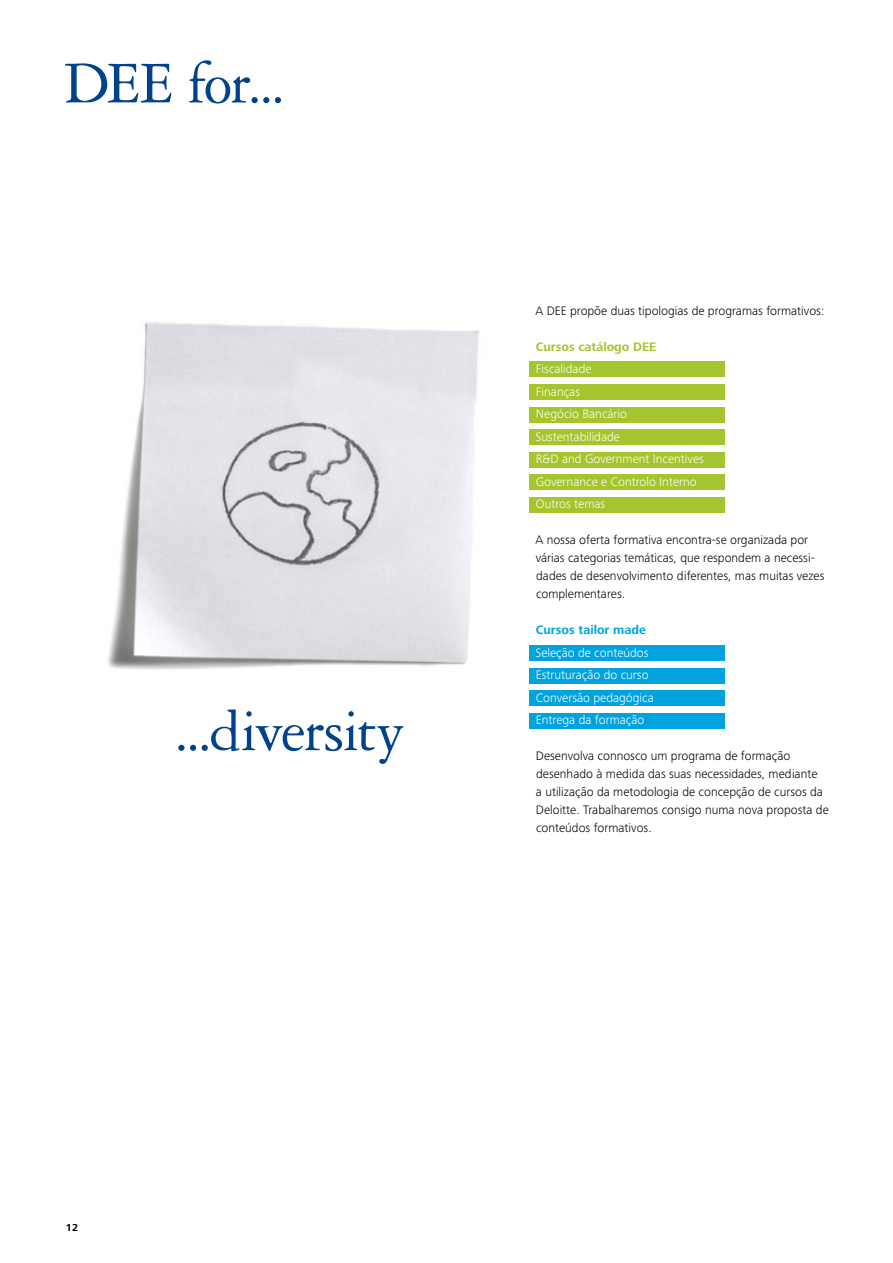
<style>
.page{position:relative;width:893px;height:1263px;background:#fff}
.page>*{position:absolute;margin:0;border:0;box-sizing:border-box;transform-origin:0 0}
.t1{font:63px "Garamond 3 LT Std";letter-spacing:-.035em;color:#00438b}
.t2{font:300 12.75px/18px "Frutiger Next Pro";color:#000}
.t3{font:300 12.75px/22.5px "Frutiger Next Pro";color:#fff}
.t4{font:700 12.75px "Frutiger Next Pro";color:#a4c52d}
.t5{font:700 12.75px "Frutiger Next Pro";color:#00a3de}
.t6{font:700 10.5px "Frutiger Next Pro";color:#000}
</style>
<div class="page">
<div style="left:529px;top:362px;width:196px;height:15px;background:#a4c52d"></div>
<div style="left:529px;top:384px;width:196px;height:16px;background:#a4c52d"></div>
<div style="left:529px;top:407px;width:196px;height:15px;background:#a4c52d"></div>
<div style="left:529px;top:429px;width:196px;height:16px;background:#a4c52d"></div>
<div style="left:529px;top:645px;width:196px;height:16px;background:#00a3de"></div>
<div style="left:529px;top:452px;width:196px;height:15px;background:#a4c52d"></div>
<div style="left:529px;top:668px;width:196px;height:16px;background:#00a3de"></div>
<div style="left:529px;top:474px;width:196px;height:16px;background:#a4c52d"></div>
<div style="left:529px;top:691px;width:196px;height:15px;background:#00a3de"></div>
<div style="left:529px;top:497px;width:196px;height:16px;background:#a4c52d"></div>
<div style="left:529px;top:713px;width:196px;height:16px;background:#00a3de"></div>
<img style="left:108px;top:322px;width:371px;height:348px">
<h1 class="t1" style="left:64px;top:49px;width:224px">DEE for...</h1>
<h1 class="t1" style="left:174px;top:697px;width:233px">...diversity</h1>
<p class="t2" style="left:535px;top:301px;width:19px">A DEE</p>
<p class="t2" style="left:570px;top:301px;width:256px">propõe duas tipologias de programas formativos:</p>
<p class="t4" style="left:536px;top:339px;width:122px">Cursos catálogo DEE</p>
<p class="t3" style="left:535px;top:358px;width:170px">Fiscalidade<br>Finanças<br>Negócio Bancário<br>Sustentabilidade<br>R&amp;D and Government Incentives<br>Governance e Controlo Interno<br>Outros temas</p>
<p class="t2" style="left:535px;top:531px;width:290px">A nossa oferta formativa encontra-se organizada por várias categorias temáticas, que respondem a necessi&shy;dades de desenvolvimento diferentes, mas muitas vezes complementares.</p>
<p class="t5" style="left:536px;top:623px;width:111px">Cursos tailor made</p>
<p class="t3" style="left:535px;top:641px;width:120px">Seleção de conteúdos<br>Estruturação do curso<br>Conversão pedagógica<br>Entrega da formação</p>
<p class="t2" style="left:536px;top:747px;width:294px">Desenvolva connosco um programa de formação desenhado à medida das suas necessidades, mediante<br>a utilização da metodologia de concepção de cursos da Deloitte. Trabalharemos consigo numa nova proposta de conteúdos formativos.</p>
<p class="t6" style="left:66px;top:1221px;width:14px">12</p>
</div>
